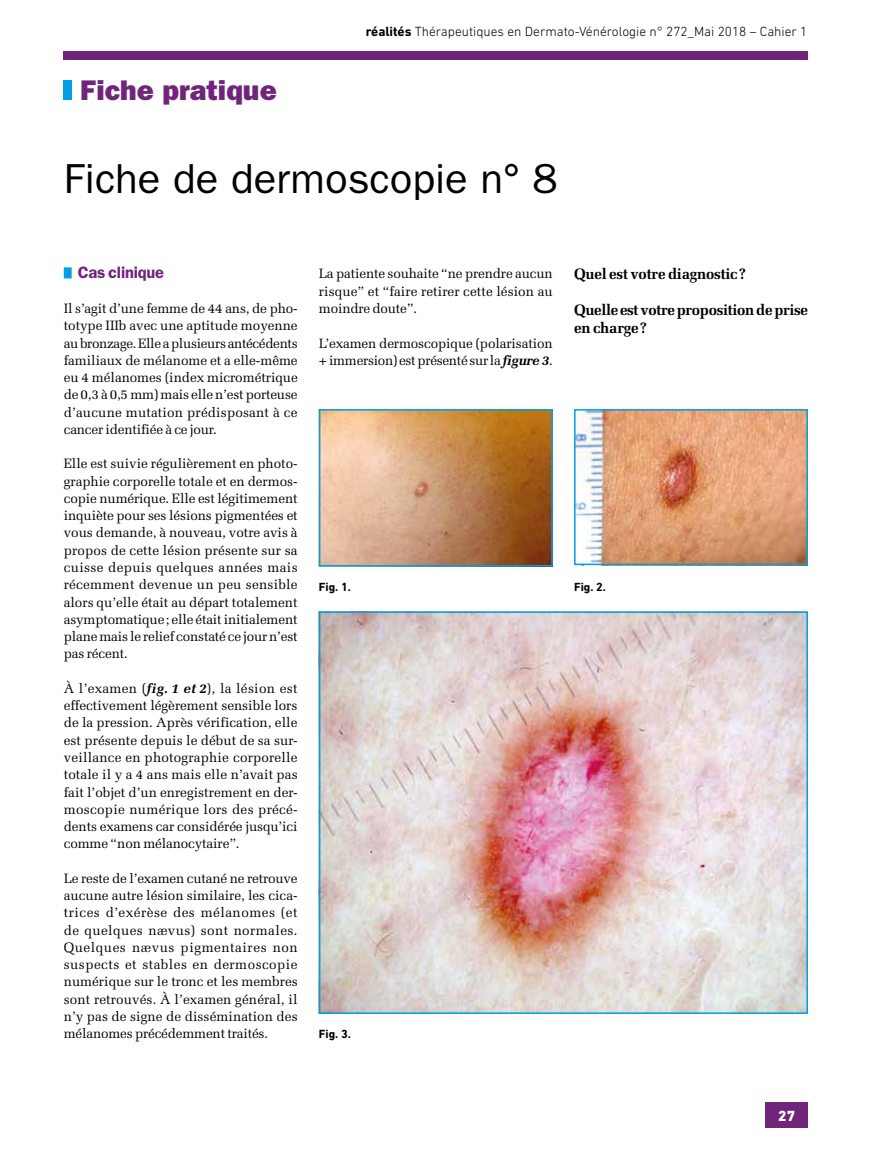
<style>
.page{position:relative;width:893px;height:1149px;background:#fff}
.page>*{position:absolute;margin:0;border:0;box-sizing:border-box;transform-origin:0 0}
.t1{font:42px "ITC Franklin Gothic Std";color:#000}
.t2{font:28.5px "ITC Franklin Gothic Std Hvy";color:#70257b}
.t3{font:600 16.5px "ITC Franklin Gothic Std";letter-spacing:-.015em;color:#70257b}
.t4{font:700 15px/18px "Melior";letter-spacing:-.02em;color:#000}
.t5{font:800 15px "DIN Next LT Pro";color:#fff}
.t6{font:13.5px/17.2px "Melior";letter-spacing:-.01em;color:#000;text-align:justify}
.t7{font:300 13.5px "DIN Next LT Pro";color:#000}
.t8{font:700 12px "DIN Next LT Pro";color:#000}
.s1{font-weight:700}
.s2{font-weight:700;font-style:italic}
</style>
<div class="page">
<div style="left:63px;top:51px;width:744px;height:9px;background:#70257b"></div>
<div style="left:63px;top:81px;width:9px;height:19px;background:#009fe3"></div>
<div style="left:765px;top:1101px;width:43px;height:26px;background:#70257b"></div>
<svg style="left:64px;top:267px;width:8px;height:11px"></svg>
<img style="left:322px;top:412px;width:228px;height:151px">
<div style="left:319px;top:409px;width:234px;height:157px;border:2px solid #009fe3"></div>
<img style="left:577px;top:412px;width:228px;height:150px">
<div style="left:574px;top:409px;width:234px;height:156px;border:2px solid #009fe3"></div>
<img style="left:322px;top:614px;width:483px;height:396px">
<div style="left:319px;top:611px;width:489px;height:402px;border:2px solid #009fe3"></div>
<h2 class="t2" style="left:80px;top:74px;width:198px">Fiche pratique</h2>
<p class="t7" style="left:366px;top:23px;width:443px"><span class="s1">réalités</span> Thérapeutiques en Dermato-Vénérologie n° 272_Mai 2018 – Cahier 1</p>
<h1 class="t1" style="left:64px;top:154px;width:495px">Fiche de dermoscopie n° 8</h1>
<p class="t3" style="left:78px;top:263px;width:88px">Cas clinique</p>
<p class="t6" style="left:64px;top:300px;width:235px">Il s’agit d’une femme de 44 ans, de pho&shy;totype IIIb avec une aptitude moyenne au bronzage. Elle a plusieurs antécédents familiaux de mélanome et a elle-même eu 4 mélanomes (index micrométrique de 0,3 à 0,5 mm) mais elle n’est porteuse d’aucune mutation prédisposant à ce cancer identifiée à ce jour.</p>
<p class="t6" style="left:64px;top:455px;width:235px">Elle est suivie régulièrement en photo&shy;graphie corporelle totale et en dermos&shy;copie numérique. Elle est légitimement inquiète pour ses lésions pigmentées et vous demande, à nouveau, votre avis à propos de cette lésion présente sur sa cuisse depuis quelques années mais récemment devenue un peu sensible alors qu’elle était au départ totalement asymptomatique; elle était initialement plane mais le relief constaté ce jour n’est pas récent.</p>
<p class="t6" style="left:64px;top:679px;width:236px">À l’examen (<span class="s2">fig. 1 et 2</span>), la lésion est effectivement légèrement sensible lors de la pression. Après vérification, elle est présente depuis le début de sa sur&shy;veillance en photographie corporelle totale il y a 4 ans mais elle n’avait pas fait l’objet d’un enregistrement en der&shy;moscopie numérique lors des précé&shy;dents examens car considérée jusqu’ici comme “non mélanocytaire”.</p>
<p class="t6" style="left:64px;top:869px;width:235px">Le reste de l’examen cutané ne retrouve aucune autre lésion similaire, les cica&shy;trices d’exérèse des mélanomes (et de quelques nævus) sont normales.<br>Quelques nævus pigmentaires non suspects et stables en dermoscopie numérique sur le tronc et les membres sont retrouvés. À l’examen général, il n’y pas de signe de dissémination des mélanomes précédemment traités.</p>
<p class="t6" style="left:319px;top:265px;width:235px">La patiente souhaite “ne prendre aucun risque” et “faire retirer cette lésion au moindre doute”.</p>
<p class="t6" style="left:319px;top:334px;width:235px">L’examen dermoscopique (polarisation + immersion) est présenté sur la <span class="s2">figure 3</span>.</p>
<p class="t4" style="left:574px;top:264px;width:173px">Quel est votre diagnostic?</p>
<p class="t4" style="left:574px;top:300px;width:235px">Quelle est votre proposition de prise en charge?</p>
<p class="t8" style="left:319px;top:579px;width:33px">Fig. 1.</p>
<p class="t8" style="left:574px;top:579px;width:33px">Fig. 2.</p>
<p class="t8" style="left:319px;top:1026px;width:33px">Fig. 3.</p>
<p class="t5" style="left:778px;top:1106px;width:18px">27</p>
</div>
